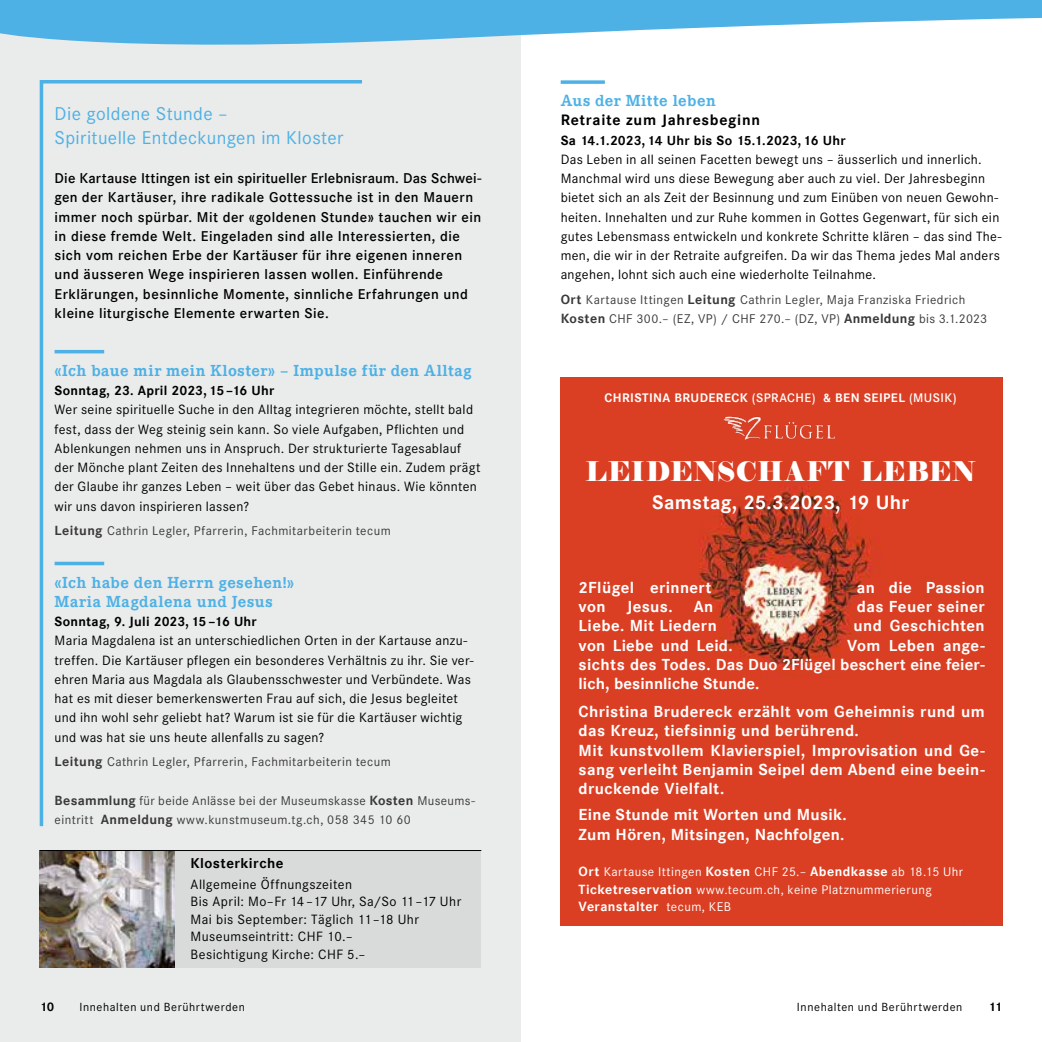
<style>
.page{position:relative;width:1042px;height:1042px;background:#fff}
.page>*{position:absolute;margin:0;border:0;box-sizing:border-box;transform-origin:0 0}
.t1{font:26.95px "Elephant";letter-spacing:.025em;color:#fff}
.t2{font:19.25px/24.5px "Corporate S";letter-spacing:.02em;color:#4db1e5}
.t3{font:700 19.25px "Corporate SBQ";letter-spacing:.015em;color:#fff}
.t4{font:700 15.75px/19.2px "Corporate SBQ";letter-spacing:.025em;color:#fff}
.t5{font:700 15.75px/19.2px "Corporate EBQ";letter-spacing:.035em;color:#4db1e5}
.t6{font:700 14.88px "Corporate SBQ";letter-spacing:.045em;color:#000}
.t7{font:14px/19.2px "Corporate S";letter-spacing:.025em;color:#000}
.t8{font:500 14px/19.2px "Corporate SBQ";letter-spacing:.035em;color:#000}
.t9{font:700 14px "Corporate SBQ";letter-spacing:.03em;color:#000}
.t10{font:13.12px/19.2px "Corporate S";letter-spacing:.035em;color:#3a3a39}
.t11{font:13.12px/17.5px "Corporate S";letter-spacing:.035em;color:#fff}
.t12{font:700 13.12px "Corporate SBQ";letter-spacing:.02em;color:#000}
.t13{font:700 13.12px "Corporate SBQ";color:#000}
.t14{font:700 13.12px "Corporate SBQ";letter-spacing:.035em;color:#fff}
.t15{font:12.25px "Corporate S";letter-spacing:.05em;color:#000}
.t16{font:700 12.25px "Corporate SBQ";letter-spacing:.035em;color:#fff}
.t17{font:700 12.25px "Corporate SBQ";color:#000}
.s1{font-family:"Corporate SBQ";font-weight:700}
.s2{font-weight:500}
.s3{font-family:"Corporate S";font-weight:400}
</style>
<div class="page">
<div style="left:0;top:0;width:521px;height:1042px;background:#eaebeb"></div>
<svg style="left:561px;top:80px;width:44px;height:4px"></svg>
<svg style="left:39px;top:80px;width:323px;height:747px"></svg>
<svg style="left:0;top:0;width:1042px;height:45px;fill:#4db1e5"></svg>
<div style="left:40px;top:851px;width:441px;height:116px;background:#d9dada"></div>
<img style="left:40px;top:851px;width:135px;height:116px">
<hr style="left:40px;top:850px;width:441px;height:1px;background:#000">
<img style="left:561px;top:377px;width:441px;height:548px">
<img style="left:723px;top:417px;width:112px;height:23px">
<h2 class="t2" style="left:55px;top:101px;width:290px">Die goldene Stunde –<br>Spirituelle Entdeckungen im Kloster</h2>
<p class="t8" style="left:55px;top:169px;width:428px">Die Kartause Ittingen ist ein spiritueller Erlebnisraum. Das Schwei&shy;gen der Kartäuser, ihre radikale Gottessuche ist in den Mauern immer noch spürbar. Mit der «goldenen Stunde» tauchen wir ein in diese fremde Welt. Eingeladen sind alle Interessierten, die sich vom reichen Erbe der Kartäuser für ihre eigenen inneren und äusseren Wege inspirieren lassen wollen. Einführende Erklärungen, besinnliche Momente, sinnliche Erfahrungen und kleine liturgische Elemente erwarten Sie.</p>
<p class="t5" style="left:55px;top:361px;width:419px">«Ich baue mir mein Kloster» – Impulse für den Alltag</p>
<p class="t12" style="left:55px;top:382px;width:221px">Sonntag, 23. April 2023,15–16 Uhr</p>
<p class="t7" style="left:55px;top:400px;width:427px">Wer seine spirituelle Suche in den Alltag integrieren möchte, stellt bald fest, dass der Weg steinig sein kann. So viele Aufgaben, Pflichten und Ablenkungen nehmen uns in Anspruch. Der strukturierte Tagesablauf der Mönche plant Zeiten des Innehaltens und der Stille ein. Zudem prägt der Glaube ihr ganzes Leben – weit über das Gebet hinaus. Wie könnten wir uns davon inspirieren lassen?</p>
<p class="t10" style="left:55px;top:521px;width:338px"><span class="s1">Leitung</span> Cathrin Legler, Pfarrerin, Fachmitarbeiterin tecum</p>
<p class="t5" style="left:55px;top:572px;width:241px">«Ich habe den Herrn gesehen!»<br>Maria Magdalena und Jesus</p>
<p class="t12" style="left:55px;top:613px;width:204px">Sonntag, 9. Juli 2023,15 –16 Uhr</p>
<p class="t7" style="left:55px;top:631px;width:420px">Maria Magdalena ist an unterschiedlichen Orten in der Kartause anzu&shy;treffen. Die Kartäuser pflegen ein besonderes Verhältnis zu ihr. Sie ver&shy;ehren Maria aus Magdala als Glaubensschwester und Verbündete. Was hat es mit dieser bemerkenswerten Frau auf sich, die Jesus begleitet und ihn wohl sehr geliebt hat? Warum ist sie für die Kartäuser wichtig und was hat sie uns heute allenfalls zu sagen?</p>
<p class="t10" style="left:55px;top:752px;width:338px"><span class="s1">Leitung</span> Cathrin Legler, Pfarrerin, Fachmitarbeiterin tecum</p>
<p class="t10" style="left:55px;top:791px;width:422px"><span class="s1">Besammlung</span> für beide Anlässe bei der Museumskasse <span class="s1">Kosten</span> Museums&shy;eintritt <span class="s1">Anmeldung</span> www.kunstmuseum.tg.ch, 058 345 10 60</p>
<p class="t9" style="left:190px;top:854px;width:94px">Klosterkirche</p>
<p class="t7" style="left:190px;top:875px;width:272px;line-height:17.5px">Allgemeine Öffnungszeiten<br>Bis April: Mo–Fr 14 –17 Uhr, Sa/So 11–17 Uhr<br>Mai bis September: Täglich 11–18 Uhr<br>Museumseintritt: CHF 10.–<br>Besichtigung Kirche: CHF 5.–</p>
<p class="t5" style="left:561px;top:91px;width:157px">Aus der Mitte leben</p>
<p class="t6" style="left:561px;top:111px;width:201px">Retraite zum Jahresbeginn</p>
<p class="t13" style="left:561px;top:132px;width:286px">Sa 14.1.2023,14 Uhr bis So 15.1.2023,16 Uhr</p>
<p class="t7" style="left:561px;top:150px;width:443px">Das Leben in all seinen Facetten bewegt uns – äusserlich und innerlich.<br>Manchmal wird uns diese Bewegung aber auch zu viel. Der Jahresbeginn bietet sich an als Zeit der Besinnung und zum Einüben von neuen Gewohn&shy;heiten. Innehalten und zur Ruhe kommen in Gottes Gegenwart, für sich ein gutes Lebensmass entwickeln und konkrete Schritte klären – das sind The&shy;men, die wir in der Retraite aufgreifen. Da wir das Thema jedes Mal anders angehen, lohnt sich auch eine wiederholte Teilnahme.</p>
<p class="t10" style="left:561px;top:290px;width:428px"><span class="s1">Ort</span> Kartause Ittingen <span class="s1">Leitung</span> Cathrin Legler, Maja Franziska Friedrich<br><span class="s1">Kosten</span> CHF 300.– (EZ, VP) / CHF 270.– (DZ, VP) <span class="s1">Anmeldung</span> bis 3.1.2023</p>
<p class="t16" style="left:604px;top:390px;width:354px">CHRISTINA BRUDERECK <span class="s2">(SPRACHE)</span> &amp; BEN SEIPEL <span class="s2">(MUSIK)</span></p>
<h1 class="t1" style="left:585px;top:454px;width:392px">LEIDENSCHAFT LEBEN</h1>
<h2 class="t3" style="left:652px;top:490px;width:258px">Samstag, 25.3.2023, 19 Uhr</h2>
<p class="t4" style="left:578px;top:578px;width:134px">2Flügel erinnert</p>
<p class="t4" style="left:857px;top:578px;width:129px">an die Passion</p>
<p class="t4" style="left:578px;top:597px;width:29px">von</p>
<p class="t4" style="left:627px;top:597px;width:48px">Jesus.</p>
<p class="t4" style="left:694px;top:597px;width:21px">An</p>
<p class="t4" style="left:857px;top:597px;width:129px">das Feuer seiner</p>
<p class="t4" style="left:578px;top:616px;width:140px">Liebe. Mit Liedern</p>
<p class="t4" style="left:853px;top:616px;width:133px">und Geschichten</p>
<p class="t4" style="left:578px;top:636px;width:156px">von Liebe und Leid.</p>
<p class="t4" style="left:578px;top:636px;width:408px;text-align:justify;text-indent:269px">Vom Leben ange&shy;sichts des Todes. Das Duo 2Flügel beschert eine feier&shy;lich, besinnliche Stunde.</p>
<p class="t4" style="left:578px;top:702px;width:408px">Christina Brudereck erzählt vom Geheimnis rund um das Kreuz, tiefsinnig und berührend.<br>Mit kunstvollem Klavierspiel, Improvisation und Ge&shy;sang verleiht Benjamin Seipel dem Abend eine beein&shy;druckende Vielfalt.</p>
<p class="t4" style="left:578px;top:805px;width:269px">Eine Stunde mit Worten und Musik.<br>Zum Hören, Mitsingen, Nachfolgen.</p>
<p class="t11" style="left:578px;top:863px;width:386px"><span class="s1">Ort</span> Kartause Ittingen <span class="s1">Kosten</span> CHF 25.– <span class="s1">Abendkasse</span> ab 18.15 Uhr<br><span class="s1">Ticketreservation</span> www.tecum.ch, keine Platznummerierung</p>
<p class="t14" style="left:578px;top:899px;width:154px">Veranstalter <span class="s3">tecum, KEB</span></p>
<p class="t17" style="left:40px;top:999px;width:16px">10</p>
<p class="t15" style="left:79px;top:1000px;width:167px">Innehalten und Berührtwerden</p>
<p class="t15" style="left:797px;top:1000px;width:167px">Innehalten und Berührtwerden</p>
<p class="t17" style="left:988px;top:999px;width:15px">11</p>
</div>
